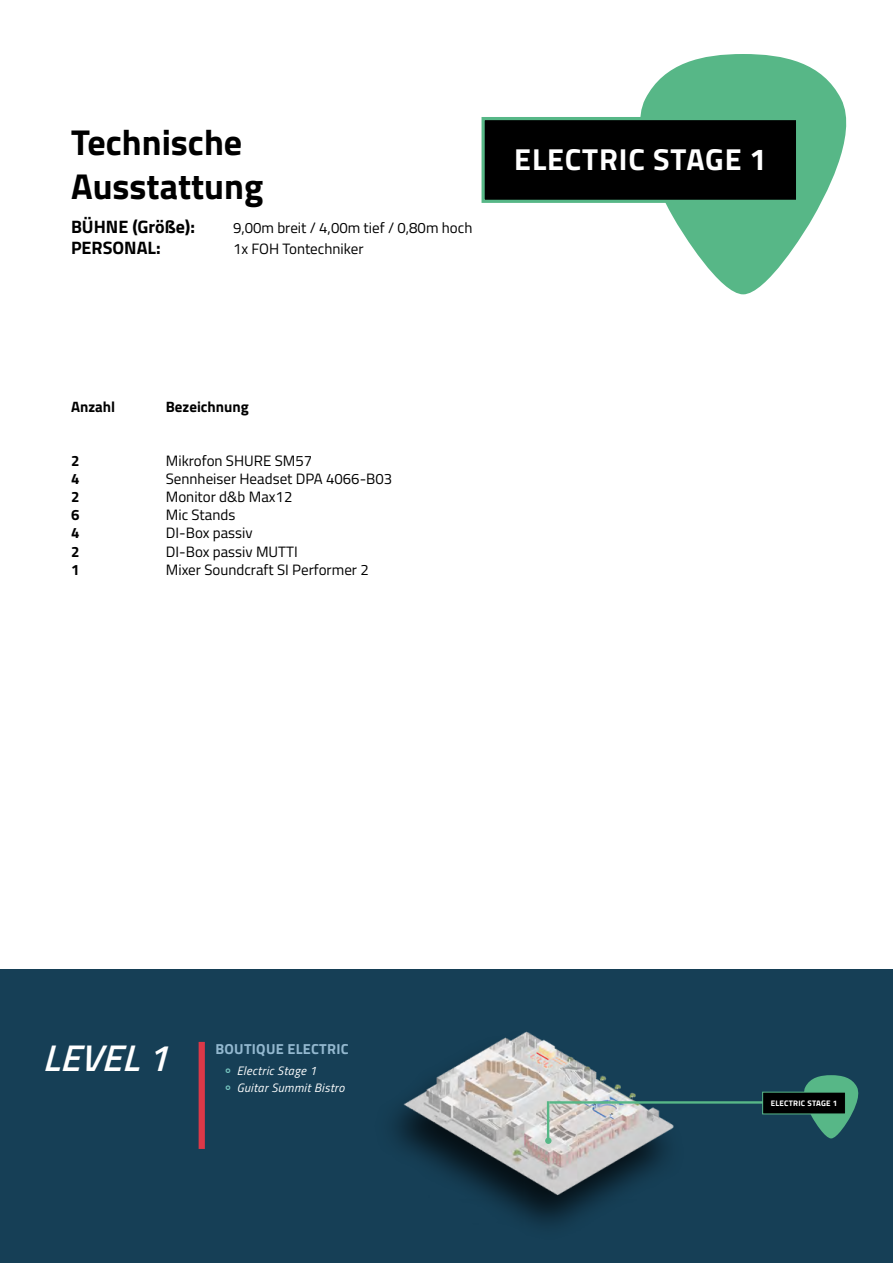
<style>
.page{position:relative;width:893px;height:1263px;background:#fff}
.page>*{position:absolute;margin:0;border:0;box-sizing:border-box;transform-origin:0 0}
.t1{font:italic 600 37.2px "Titillium Web";color:#fff}
.t2{font:700 36px/43.2px "Titillium Web";color:#000}
.t3{font:700 30.3px "Titillium Web";letter-spacing:.03em;color:#fff}
.t4{font:700 18px "Titillium Web";color:#000}
.t5{font:15px/18px "Titillium Web";color:#000}
.t6{font:700 15px/18px "Titillium Web";color:#000;text-align:justify}
.t7{font:700 14.4px "Titillium Web";letter-spacing:.02em;color:#93b8cf}
.t8{font:italic 12.15px/17.4px "Titillium Web";letter-spacing:.03em;color:#fff}
.t9{font:700 7.95px "Titillium Web";letter-spacing:.03em;color:#fff}
.s1{font-weight:700;font-style:normal;font-size:15.3px;color:#76c5bf}
</style>
<div class="page">
<div style="left:0;top:969px;width:893px;height:294px;background:#163f56"></div>
<svg style="left:640px;top:54px;width:207px;height:240px;fill:#57b787"></svg>
<div style="left:483px;top:119px;width:315px;height:82px;background:#000"></div>
<div style="left:481px;top:117px;width:318px;height:86px;border:3px solid #57b787"></div>
<div style="left:371px;top:1030px;width:317px;height:212px;background:#000;opacity:.75"></div>
<img style="left:385px;top:1030px;width:303px;height:170px">
<hr style="left:547px;top:1101px;width:2px;height:41px;background:#57b787">
<div style="left:199px;top:1042px;width:6px;height:107px;background:#dc3848"></div>
<hr style="left:549px;top:1101px;width:220px;height:3px;background:#57b787">
<svg style="left:800px;top:1075px;width:59px;height:63px"></svg>
<div style="left:763px;top:1092px;width:82px;height:22px;background:#000"></div>
<div style="left:545px;top:1137px;width:6px;height:7px;background:#57b787;border-radius:50%"></div>
<h2 class="t2" style="left:71px;top:119px;width:194px">Technische<br>Ausstattung</h2>
<p class="t4" style="left:71px;top:213px;width:125px">BÜHNE (Größe):</p>
<p class="t5" style="left:233px;top:218px;width:241px">9,00m breit / 4,00m tief / 0,80m hoch</p>
<p class="t4" style="left:71px;top:234px;width:91px">PERSONAL:</p>
<p class="t5" style="left:233px;top:239px;width:132px">1x FOH Tontechniker</p>
<h3 class="t3" style="left:514px;top:136px;width:254px">ELECTRIC STAGE 1</h3>
<p class="t6" style="left:71px;top:397px;width:46px">Anzahl</p>
<p class="t6" style="left:71px;top:451px;width:10px">2<br>4<br>2<br>6<br>4<br>2<br>1</p>
<p class="t6" style="left:166px;top:397px;width:84px">Bezeichnung</p>
<p class="t5" style="left:166px;top:451px;width:228px">Mikrofon SHURE SM57<br>Sennheiser Headset DPA 4066-B03<br>Monitor d&amp;b Max12<br>Mic Stands<br>DI-Box passiv<br>DI-Box passiv MUTTI<br>Mixer Soundcraft SI Performer 2</p>
<h1 class="t1" style="left:43px;top:1030px;width:140px">LEVEL1</h1>
<p class="t7" style="left:215px;top:1037px;width:135px">BOUTIQUE ELECTRIC</p>
<p class="t8" style="left:224px;top:1061px;width:122px"><span class="s1">°</span> Electric Stage 1<br><span class="s1">°</span> Guitar Summit Bistro</p>
<p class="t9" style="left:771px;top:1097px;width:68px">ELECTRIC STAGE 1</p>
</div>
